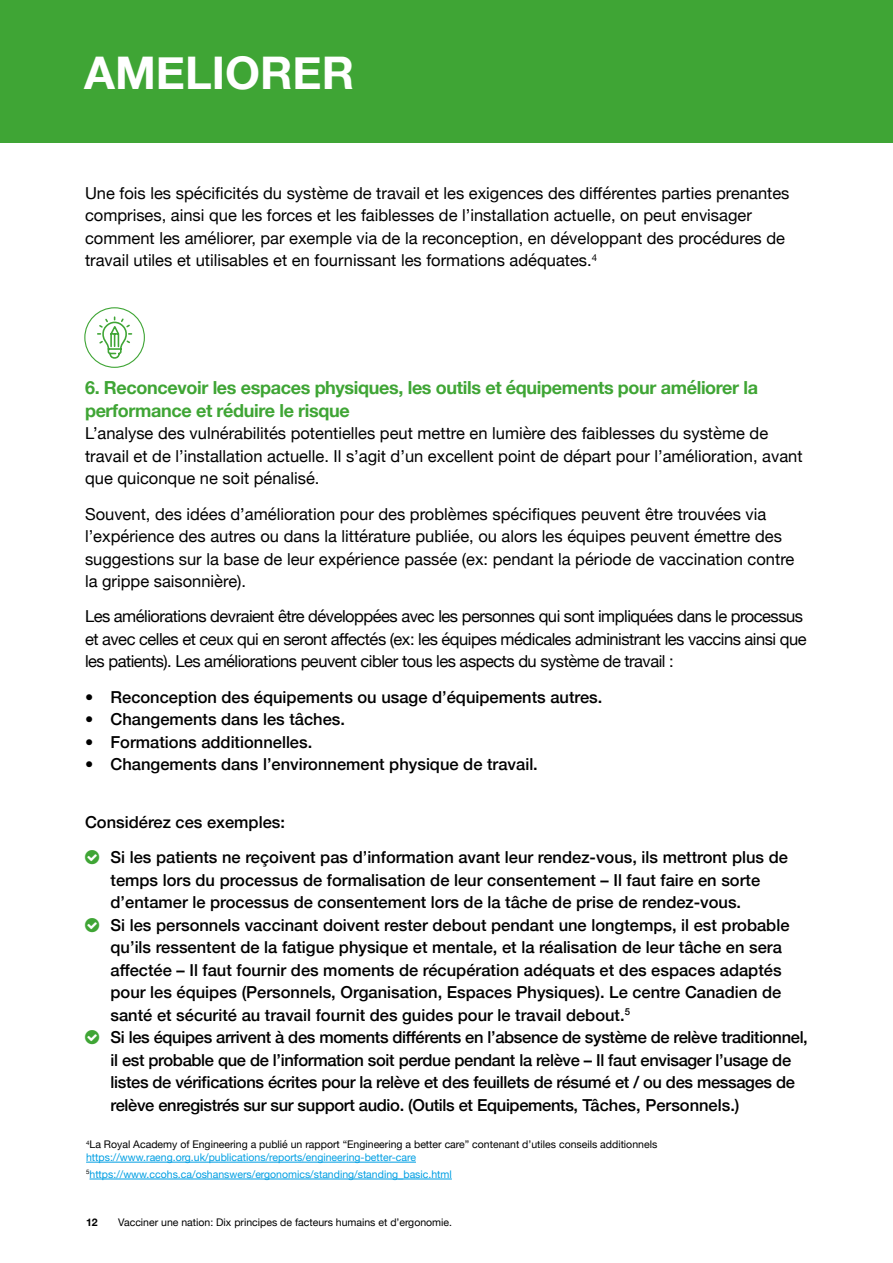
<style>
.page{position:relative;width:893px;height:1263px;background:#fff}
.page>*{position:absolute;margin:0;border:0;box-sizing:border-box;transform-origin:0 0}
.t1{font:700 45px "Helvetica Neue";color:#fff}
.t2{font:700 18px/22.5px "Helvetica Neue";letter-spacing:-.02em;color:#3fa535}
.t3{font:500 16.5px/22.5px "Helvetica Neue";color:#000}
.t4{font:16.5px/22.5px "Helvetica Neue";color:#000}
.t5{font:16.5px/22.5px "Helvetica Neue";letter-spacing:-.03em;color:#000}
.t6{font:10.5px/12.6px "Helvetica Neue";color:#000}
.t7{font:10.5px "Helvetica Neue";color:#009fe3}
.t8{font:700 10.5px "Helvetica Neue";color:#000}
.s1{color:#009fe3}
</style>
<div class="page">
<div style="left:0;top:0;width:893px;height:142px;background:#3fa535"></div>
<hr style="left:86px;top:1162px;width:330px;height:1px;background:#009fe3">
<hr style="left:90px;top:1179px;width:362px;height:1px;background:#009fe3">
<svg style="left:97px;top:316px;width:36px;height:43px"></svg>
<div style="left:84px;top:307px;width:61px;height:61px;border:1px solid #3fa535;border-radius:50%"></div>
<h1 class="t1" style="left:84px;top:38px;width:271px">AMELIORER</h1>
<p class="t4" style="left:85px;top:182px;width:706px">Une fois les spécificités du système de travail et les exigences des différentes parties prenantes comprises, ainsi que les forces et les faiblesses de l’installation actuelle, on peut envisager comment les améliorer, par exemple via de la reconception, en développant des procédures de travail utiles et utilisables et en fournissant les formations adéquates.<sup>4</sup></p>
<p class="t2" style="left:85px;top:377px;width:675px">6. Reconcevoir les espaces physiques, les outils et équipements pour améliorer la performance et réduire le risque</p>
<p class="t4" style="left:85px;top:423px;width:719px">L’analyse des vulnérabilités potentielles peut mettre en lumière des faiblesses du système de travail et de l’installation actuelle. Il s’agit d’un excellent point de départ pour l’amélioration, avant que quiconque ne soit pénalisé.</p>
<p class="t4" style="left:85px;top:503px;width:711px">Souvent, des idées d’amélioration pour des problèmes spécifiques peuvent être trouvées via l’expérience des autres ou dans la littérature publiée, ou alors les équipes peuvent émettre des suggestions sur la base de leur expérience passée (ex: pendant la période de vaccination contre la grippe saisonnière).</p>
<p class="t5" style="left:85px;top:606px;width:723px">Les améliorations devraient être développées avec les personnes qui sont impliquées dans le processus et avec celles et ceux qui en seront affectés (ex: les équipes médicales administrant les vaccins ainsi que les patients). Les améliorations peuvent cibler tous les aspects du système de travail :</p>
<p class="t3" style="left:85px;top:684px;width:519px">• Reconception des équipements ou usage d’équipements autres.</p>
<p class="t3" style="left:85px;top:707px;width:261px">• Changements dans les tâches.</p>
<p class="t3" style="left:85px;top:729px;width:229px">• Formations additionnelles.</p>
<p class="t3" style="left:85px;top:752px;width:454px">• Changements dans l’environnement physique de travail.</p>
<p class="t3" style="left:111px;top:803px;width:679px;line-height:35.2px;text-indent:-25px">Considérez ces exemples:<br>Si les patients ne reçoivent pas d’information avant leur rendez-vous, ils mettront plus de</p>
<p class="t3" style="left:111px;top:867px;width:699px">temps lors du processus de formalisation de leur consentement – Il faut faire en sorte d’entamer le processus de consentement lors de la tâche de prise de rendez-vous.<br>Si les personnels vaccinant doivent rester debout pendant une longtemps, il est probable qu’ils ressentent de la fatigue physique et mentale, et la réalisation de leur tâche en sera affectée – Il faut fournir des moments de récupération adéquats et des espaces adaptés pour les équipes (Personnels, Organisation, Espaces Physiques). Le centre Canadien de santé et sécurité au travail fournit des guides pour le travail debout.<sup>5<br></sup>Si les équipes arrivent à des moments différents en l’absence de système de relève traditionnel, il est probable que de l’information soit perdue pendant la relève – Il faut envisager l’usage de listes de vérifications écrites pour la relève et des feuillets de résumé et / ou des messages de relève enregistrés sur sur support audio. (Outils et Equipements, Tâches, Personnels.)</p>
<p class="t6" style="left:86px;top:1139px;width:573px"><sup>4</sup>La Royal Academy of Engineering a publié un rapport “Engineering a better care” contenant d’utiles conseils additionnels <span class="s1">https://www.raeng.org.uk/publications/reports/engineering-better-care</span></p>
<p class="t7" style="left:86px;top:1166px;width:367px"><sup>5</sup>https://www.ccohs.ca/oshanswers/ergonomics/standing/standing_basic.html</p>
<p class="t8" style="left:86px;top:1214px;width:13px">12</p>
<p class="t6" style="left:118px;top:1216px;width:335px">Vacciner une nation: Dix principes de facteurs humains et d’ergonomie.</p>
</div>
